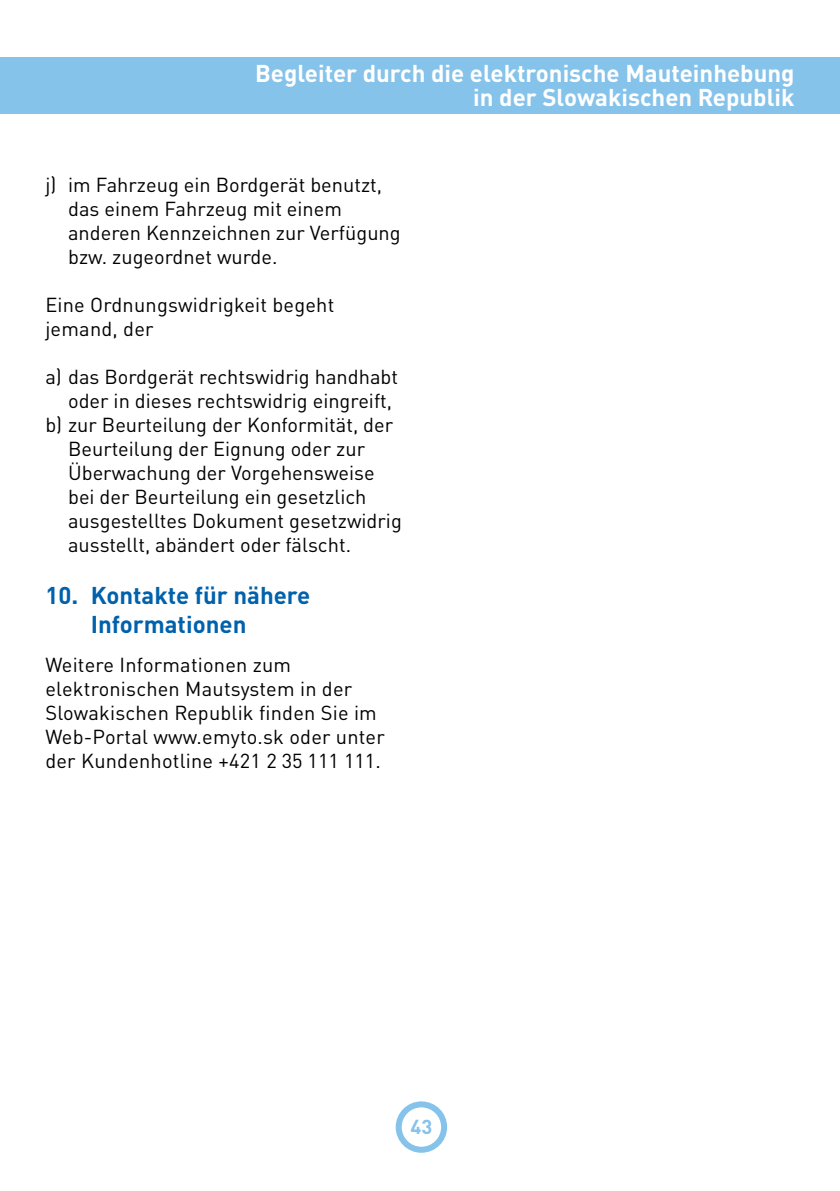
<style>
.page{position:relative;width:840px;height:1191px;background:#fff}
.page>*{position:absolute;margin:0;border:0;box-sizing:border-box;transform-origin:0 0}
.t1{font:700 24px/24px "DIN Pro";color:#fff;text-align:right}
.t2{font:700 24px/28.8px "DIN Pro";color:#0061ac}
.t3{font:20px/24px "DIN Pro";color:#000}
.t4{font:700 20px "DIN Pro";color:#86c3eb}
</style>
<div class="page">
<div style="left:0;top:57px;width:839px;height:56px;background:#86c3eb"></div>
<div style="left:395px;top:1101px;width:52px;height:51px;border:6px solid #86c3eb;border-radius:50%"></div>
<p class="t1" style="left:255px;top:58px;width:540px">Begleiter durch die elektronische Mauteinhebung in der Slowakischen Republik</p>
<p class="t3" style="left:68px;top:171px;width:334px;text-indent:-23px">j) im Fahrzeug ein Bordgerät benutzt, das einem Fahrzeug mit einem anderen Kennzeichnen zur Verfügung bzw. zugeordnet wurde.</p>
<p class="t3" style="left:45px;top:291px;width:290px">Eine Ordnungswidrigkeit begeht jemand, der</p>
<p class="t3" style="left:45px;top:363px;width:354px">a) das Bordgerät rechtswidrig handhabt</p>
<p class="t3" style="left:68px;top:387px;width:325px">oder in dieses rechtswidrig eingreift,</p>
<p class="t3" style="left:45px;top:411px;width:349px">b) zur Beurteilung der Konformität, der</p>
<p class="t3" style="left:68px;top:435px;width:298px">Beurteilung der Eignung oder zur</p>
<p class="t3" style="left:68px;top:459px;width:308px">Überwachung der Vorgehensweise</p>
<p class="t3" style="left:68px;top:483px;width:300px">bei der Beurteilung ein gesetzlich</p>
<p class="t3" style="left:68px;top:507px;width:335px">ausgestelltes Dokument gesetzwidrig</p>
<p class="t3" style="left:68px;top:531px;width:284px">ausstellt, abändert oder fälscht.</p>
<p class="t2" style="left:91px;top:578px;width:221px;text-indent:-45px">10. Kontakte für nähere<br>Informationen</p>
<p class="t3" style="left:45px;top:651px;width:341px">Weitere Informationen zum elektronischen Mautsystem in der Slowakischen Republik finden Sie im Web-Portal www.emyto.sk oder unter der Kundenhotline +421 2 35 111 111.</p>
<p class="t4" style="left:410px;top:1110px;width:23px">43</p>
</div>
